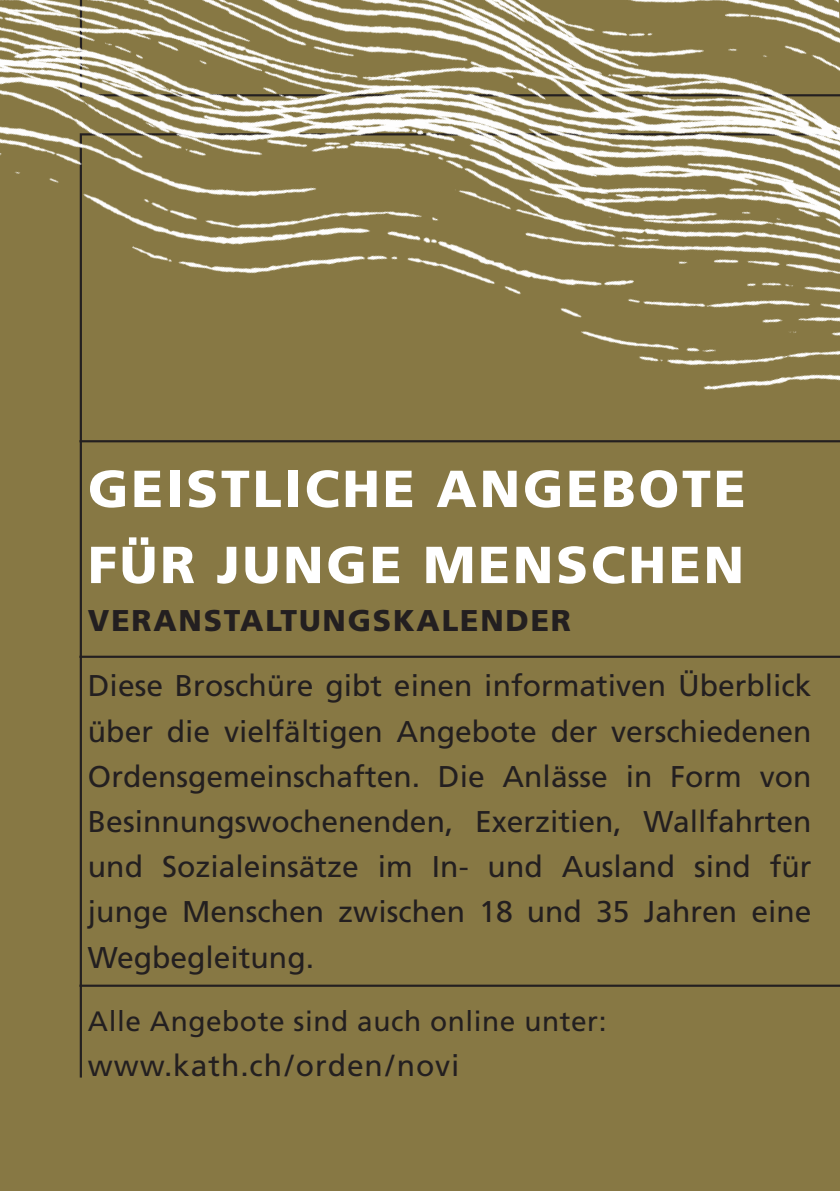
<style>
.page{position:relative;width:840px;height:1191px;background:#fff}
.page>*{position:absolute;margin:0;border:0;box-sizing:border-box;transform-origin:0 0}
.t1{font:900 52px/76px "Frutiger LT Std";letter-spacing:.055em;color:#fff}
.t2{font:30px/45.2px "Frutiger LT Std";color:#231f20;text-align:justify}
.t3{font:900 30px "Frutiger LT Std";letter-spacing:.06em;color:#231f20}
.t4{font:30px "Frutiger LT Std";letter-spacing:.03em;color:#231f20}
.t5{font:28px "Frutiger LT Std";letter-spacing:.02em;color:#231f20}
</style>
<div class="page">
<div style="left:0;top:0;width:839px;height:1191px;background:#877844"></div>
<svg style="left:79px;top:424px;width:760px;height:654px"></svg>
<hr style="left:79px;top:984px;width:760px;height:2px;background:#231f20">
<hr style="left:79px;top:655px;width:760px;height:3px;background:#231f20">
<hr style="left:79px;top:440px;width:760px;height:2px;background:#231f20">
<img style="left:0;top:0;width:839px;height:26px">
<img style="left:0;top:26px;width:839px;height:398px">
<h1 class="t1" style="left:88px;top:451px;width:658px">GEISTLICHE ANGEBOTE<br>FÜR JUNGE MENSCHEN</h1>
<p class="t3" style="left:88px;top:602px;width:484px">VERANSTALTUNGSKALENDER</p>
<p class="t2" style="left:88px;top:663px;width:724px">Diese Broschüre gibt einen informativen Überblick über die vielfältigen Angebote der verschiedenen Ordensgemeinschaften. Die Anlässe in Form von Besinnungswochenenden, Exerzitien, Wallfahrten und Sozialeinsätze im In- und Ausland sind für junge Menschen zwischen 18 und 35 Jahren eine Wegbegleitung.</p>
<p class="t5" style="left:88px;top:1004px;width:520px">Alle Angebote sind auch online unter:</p>
<p class="t4" style="left:88px;top:1048px;width:373px">www.kath.ch/orden/novi</p>
</div>
